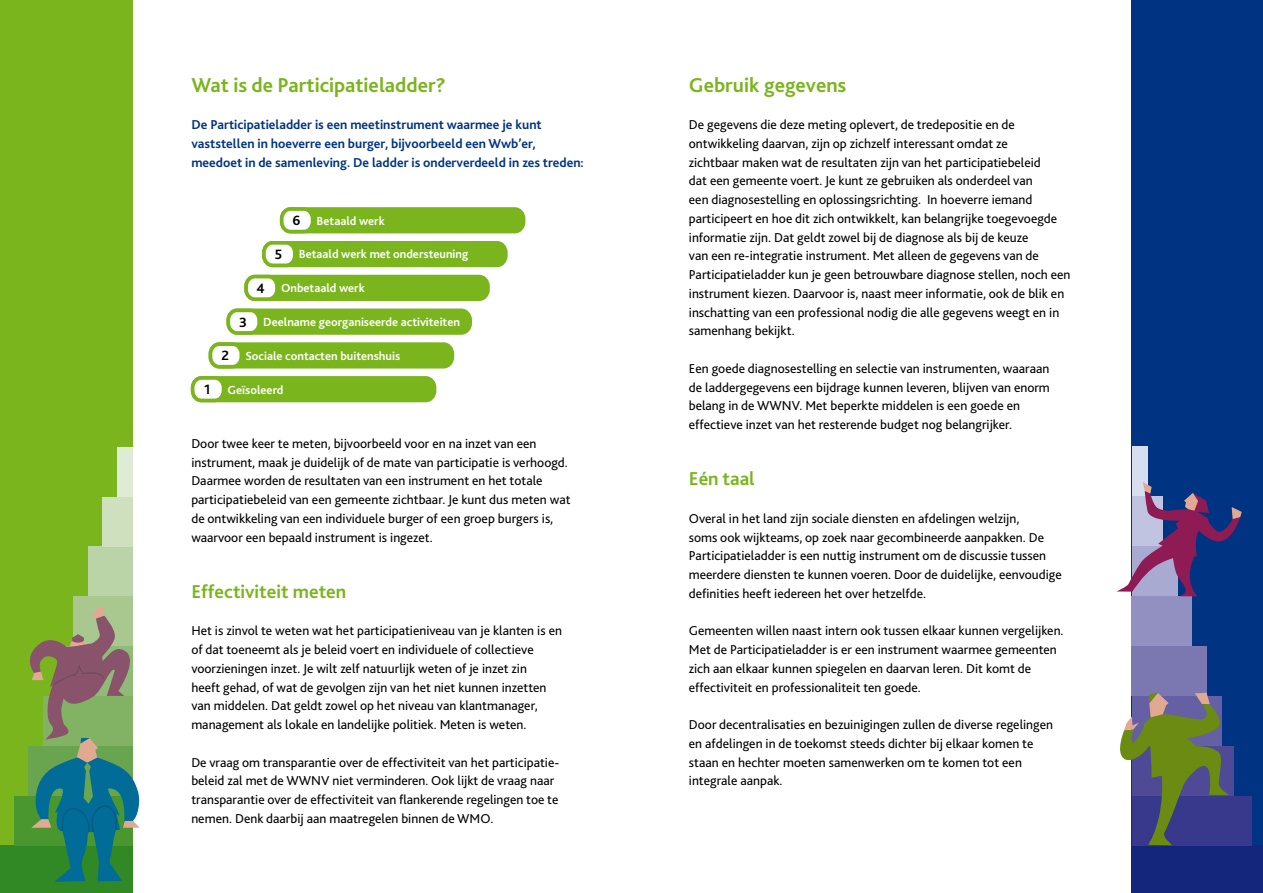
<style>
.page{position:relative;width:1263px;height:893px;background:#fff}
.page>*{position:absolute;margin:0;border:0;box-sizing:border-box;transform-origin:0 0}
.t1{font:700 21px "Bliss 2";color:#7ab51d}
.t2{font:700 19.5px "Bliss 2";color:#7ab51d}
.t3{font:13.5px/18.8px "Bliss 2";color:#000}
.t4{font:700 13.5px/18.8px "Bliss 2";color:#003382}
.t5{font:700 12.3px "Bliss 2";color:#fff}
.s1{font-size:14.1px;color:#000}
</style>
<div class="page">
<div style="left:1132px;top:0;width:131px;height:893px;background:#003382"></div>
<div style="left:1132px;top:845px;width:131px;height:48px;background:#14267b"></div>
<div style="left:1132px;top:746px;width:102px;height:50px;background:#4f4a96"></div>
<div style="left:1132px;top:796px;width:119px;height:49px;background:#38398c"></div>
<div style="left:1132px;top:646px;width:75px;height:50px;background:#7b77b1"></div>
<div style="left:1132px;top:596px;width:60px;height:50px;background:#9290c1"></div>
<div style="left:1132px;top:446px;width:15px;height:50px;background:#d7deef"></div>
<svg style="left:1120px;top:693px;width:109px;height:152px"></svg>
<svg style="left:1116px;top:482px;width:126px;height:114px"></svg>
<div style="left:0;top:0;width:133px;height:893px;background:#7ab51d"></div>
<div style="left:0;top:845px;width:176px;height:48px;background:#318925"></div>
<div style="left:14px;top:796px;width:120px;height:49px;background:#4a9730"></div>
<div style="left:73px;top:596px;width:70px;height:50px;background:#a9c890"></div>
<div style="left:88px;top:546px;width:70px;height:50px;background:#bbd4a7"></div>
<div style="left:102px;top:497px;width:70px;height:49px;background:#cee0be"></div>
<div style="left:117px;top:447px;width:63px;height:50px;background:#e0ebd5"></div>
<div style="left:133px;top:0;width:47px;height:893px;background:#fff"></div>
<svg style="left:22px;top:607px;width:118px;height:275px"></svg>
<div style="left:193px;top:378px;width:241px;height:22px;background:#7ab51d;border-radius:9px"></div>
<div style="left:191px;top:376px;width:245px;height:26px;border:4px solid #7ab51d;border-radius:9px"></div>
<div style="left:193px;top:378px;width:30px;height:22px;background:#fff;border-radius:9px"></div>
<div style="left:191px;top:376px;width:34px;height:26px;border:4px solid #7ab51d;border-radius:9px"></div>
<div style="left:210px;top:344px;width:242px;height:23px;background:#7ab51d;border-radius:9px"></div>
<div style="left:209px;top:342px;width:245px;height:27px;border:4px solid #7ab51d;border-radius:9px"></div>
<div style="left:210px;top:344px;width:31px;height:23px;background:#fff;border-radius:9px"></div>
<div style="left:209px;top:342px;width:34px;height:27px;border:4px solid #7ab51d;border-radius:9px"></div>
<div style="left:228px;top:310px;width:242px;height:23px;background:#7ab51d;border-radius:9px"></div>
<div style="left:226px;top:309px;width:246px;height:26px;border:4px solid #7ab51d;border-radius:9px"></div>
<div style="left:228px;top:310px;width:31px;height:23px;background:#fff;border-radius:9px"></div>
<div style="left:226px;top:309px;width:35px;height:26px;border:4px solid #7ab51d;border-radius:9px"></div>
<div style="left:246px;top:277px;width:242px;height:22px;background:#7ab51d;border-radius:9px"></div>
<div style="left:244px;top:275px;width:246px;height:26px;border:4px solid #7ab51d;border-radius:9px"></div>
<div style="left:246px;top:277px;width:31px;height:22px;background:#fff;border-radius:9px"></div>
<div style="left:244px;top:275px;width:35px;height:26px;border:4px solid #7ab51d;border-radius:9px"></div>
<div style="left:264px;top:243px;width:242px;height:22px;background:#7ab51d;border-radius:9px"></div>
<div style="left:262px;top:241px;width:246px;height:26px;border:4px solid #7ab51d;border-radius:9px"></div>
<div style="left:264px;top:243px;width:31px;height:22px;background:#fff;border-radius:9px"></div>
<div style="left:262px;top:241px;width:35px;height:26px;border:4px solid #7ab51d;border-radius:9px"></div>
<div style="left:282px;top:209px;width:242px;height:23px;background:#7ab51d;border-radius:9px"></div>
<div style="left:280px;top:207px;width:245px;height:26px;border:4px solid #7ab51d;border-radius:9px"></div>
<div style="left:282px;top:209px;width:31px;height:23px;background:#fff;border-radius:9px"></div>
<div style="left:280px;top:207px;width:34px;height:26px;border:4px solid #7ab51d;border-radius:9px"></div>
<h1 class="t1" style="left:191px;top:71px;width:256px">Wat is de Participatieladder?</h1>
<p class="t4" style="left:191px;top:115px;width:394px">De Participatieladder is een meetinstrument waarmee je kunt vaststellen in hoeverre een burger, bijvoorbeeld een Wwb’er, meedoet in de samenleving. De ladder is onderverdeeld in zes treden:</p>
<p class="t5" style="left:292px;top:213px;width:94px"><span class="s1">6</span> Betaald werk</p>
<p class="t5" style="left:275px;top:247px;width:195px"><span class="s1">5</span> Betaald werk met ondersteuning</p>
<p class="t5" style="left:257px;top:280px;width:110px"><span class="s1">4</span> Onbetaald werk</p>
<p class="t5" style="left:239px;top:314px;width:222px"><span class="s1">3</span> Deelname georganiseerde activiteiten</p>
<p class="t5" style="left:221px;top:348px;width:180px"><span class="s1">2</span> Sociale contacten buitenshuis</p>
<p class="t5" style="left:204px;top:382px;width:81px"><span class="s1">1</span> Geïsoleerd</p>
<p class="t3" style="left:191px;top:434px;width:381px">Door twee keer te meten, bijvoorbeeld voor en na inzet van een instrument, maak je duidelijk of de mate van participatie is verhoogd.<br>Daarmee worden de resultaten van een instrument en het totale participatiebeleid van een gemeente zichtbaar. Je kunt dus meten wat de ontwikkeling van een individuele burger of een groep burgers is, waarvoor een bepaald instrument is ingezet.</p>
<h2 class="t2" style="left:191px;top:579px;width:156px">Effectiviteit meten</h2>
<p class="t3" style="left:191px;top:621px;width:372px">Het is zinvol te weten wat het participatieniveau van je klanten is en of dat toeneemt als je beleid voert en individuele of collectieve voorzieningen inzet. Je wilt zelf natuurlijk weten of je inzet zin<br>heeft gehad, of wat de gevolgen zijn van het niet kunnen inzetten van middelen. Dat geldt zowel op het niveau van klantmanager, management als lokale en landelijke politiek. Meten is weten.</p>
<p class="t3" style="left:191px;top:752px;width:369px">De vraag om transparantie over de effectiviteit van het participatie&shy;beleid zal met de WWNV niet verminderen. Ook lijkt de vraag naar transparantie over de effectiviteit van flankerende regelingen toe te nemen. Denk daarbij aan maatregelen binnen de WMO.</p>
<h1 class="t1" style="left:689px;top:71px;width:159px">Gebruik gegevens</h1>
<p class="t3" style="left:689px;top:115px;width:383px">De gegevens die deze meting oplevert, de tredepositie en de ontwikkeling daarvan, zijn op zichzelf interessant omdat ze<br>zichtbaar maken wat de resultaten zijn van het participatiebeleid<br>dat een gemeente voert. Je kunt ze gebruiken als onderdeel van<br>een diagnosestelling en oplossingsrichting. In hoeverre iemand participeert en hoe dit zich ontwikkelt, kan belangrijke toegevoegde informatie zijn. Dat geldt zowel bij de diagnose als bij de keuze<br>van een re-integratie instrument. Met alleen de gegevens van de Participatieladder kun je geen betrouwbare diagnose stellen, noch een instrument kiezen. Daarvoor is, naast meer informatie, ook de blik en inschatting van een professional nodig die alle gegevens weegt en in samenhang bekijkt.</p>
<p class="t3" style="left:689px;top:359px;width:362px">Een goede diagnosestelling en selectie van instrumenten, waaraan de laddergegevens een bijdrage kunnen leveren, blijven van enorm belang in de WWNV. Met beperkte middelen is een goede en effectieve inzet van het resterende budget nog belangrijker.</p>
<h2 class="t2" style="left:689px;top:467px;width:67px">Eén taal</h2>
<p class="t3" style="left:689px;top:509px;width:374px">Overal in het land zijn sociale diensten en afdelingen welzijn,<br>soms ook wijkteams, op zoek naar gecombineerde aanpakken. De Participatieladder is een nuttig instrument om de discussie tussen meerdere diensten te kunnen voeren. Door de duidelijke, eenvoudige definities heeft iedereen het over hetzelfde.</p>
<p class="t3" style="left:689px;top:621px;width:376px">Gemeenten willen naast intern ook tussen elkaar kunnen vergelijken.<br>Met de Participatieladder is er een instrument waarmee gemeenten zich aan elkaar kunnen spiegelen en daarvan leren. Dit komt de effectiviteit en professionaliteit ten goede.</p>
<p class="t3" style="left:689px;top:715px;width:366px">Door decentralisaties en bezuinigingen zullen de diverse regelingen en afdelingen in de toekomst steeds dichter bij elkaar komen te staan en hechter moeten samenwerken om te komen tot een integrale aanpak.</p>
</div>
